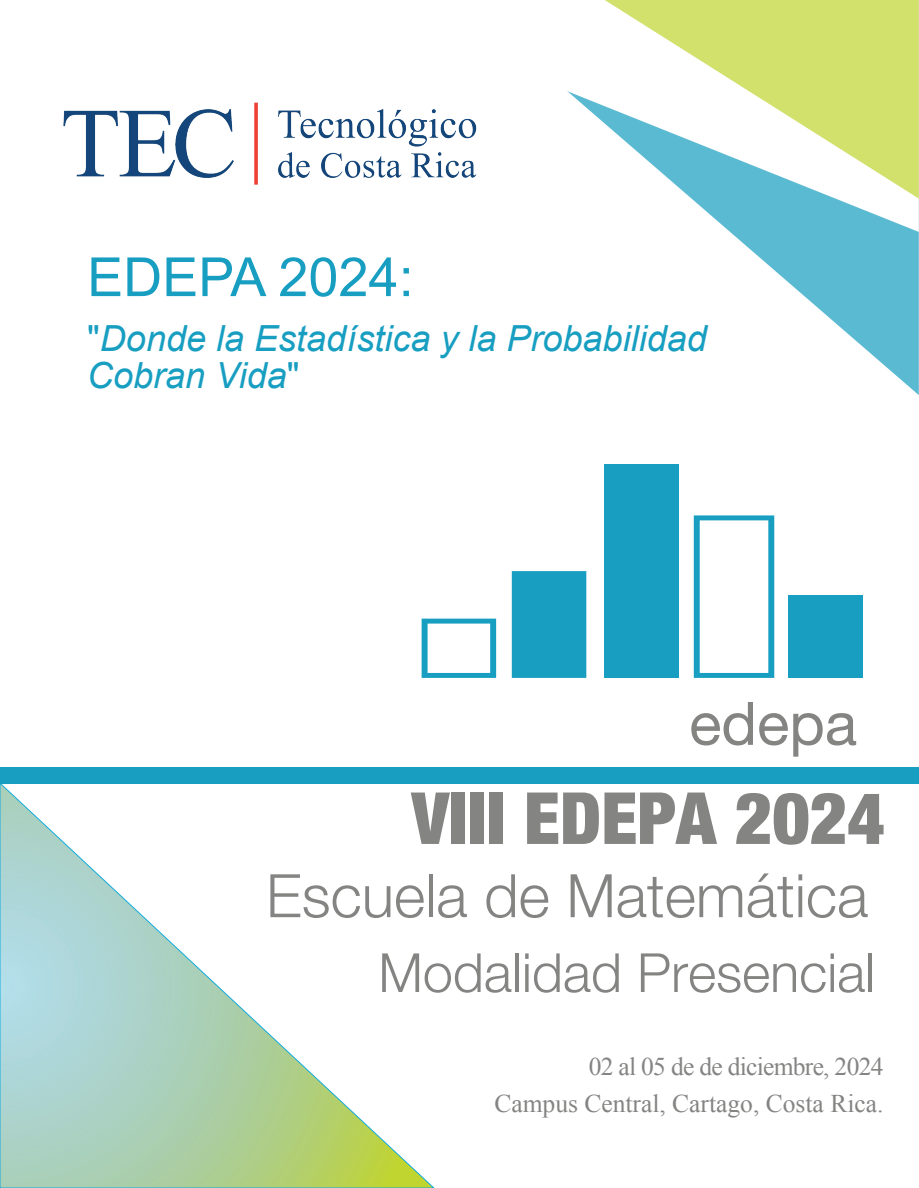
<style>
.page{position:relative;width:919px;height:1188px;background:#fff}
.page>*{position:absolute;margin:0;border:0;box-sizing:border-box;transform-origin:0 0}
.t1{font:900 condensed 72px "Helvetica Neue";color:#848583}
.t2{font:300 60px "Helvetica Neue";color:#848583}
.t3{font:60px "Helvetica Neue";color:#848583}
.t4{font:300 54px "Helvetica Neue";color:#848583}
.t5{font:54px "Arial";color:#179ec1}
.t6{font:italic 36px/37.2px "Arial";color:#179ec1}
.t7{font:25.5px/37.5px "Times New Roman";color:#848583;text-align:right}
.s1{font-style:normal}
</style>
<div class="page">
<svg style="left:0;top:783px;width:434px;height:405px"></svg>
<div style="left:511px;top:571px;width:75px;height:107px;background:#179ec1"></div>
<div style="left:604px;top:465px;width:74px;height:213px;background:#179ec1"></div>
<svg style="left:693px;top:515px;width:81px;height:163px"></svg>
<div style="left:787px;top:596px;width:75px;height:82px;background:#179ec1"></div>
<svg style="left:421px;top:619px;width:75px;height:59px"></svg>
<svg style="left:730px;top:232px;width:188px;height:163px"></svg>
<svg style="left:567px;top:91px;width:351px;height:141px"></svg>
<svg style="left:604px;top:0;width:314px;height:199px"></svg>
<img style="left:63px;top:102px;width:414px;height:83px">
<div style="left:0;top:767px;width:918px;height:16px;background:#179ec1"></div>
<h3 class="t5" style="left:87px;top:257px;width:328px">EDEPA 2024:</h3>
<h3 class="t6" style="left:87px;top:323px;width:621px"><span class="s1">"</span>Donde la Estadística y la Probabilidad<br>Cobran Vida<span class="s1">"</span></h3>
<h2 class="t3" style="left:689px;top:688px;width:169px">edepa</h2>
<h1 class="t1" style="left:411px;top:774px;width:474px">VIII EDEPA 2024</h1>
<h2 class="t2" style="left:266px;top:859px;width:603px">Escuela de Matemática</h2>
<h3 class="t4" style="left:378px;top:940px;width:498px">Modalidad Presencial</h3>
<p class="t7" style="left:494px;top:1050px;width:390px">02 al 05 de de diciembre, 2024<br>Campus Central, Cartago, Costa Rica.</p>
</div>
